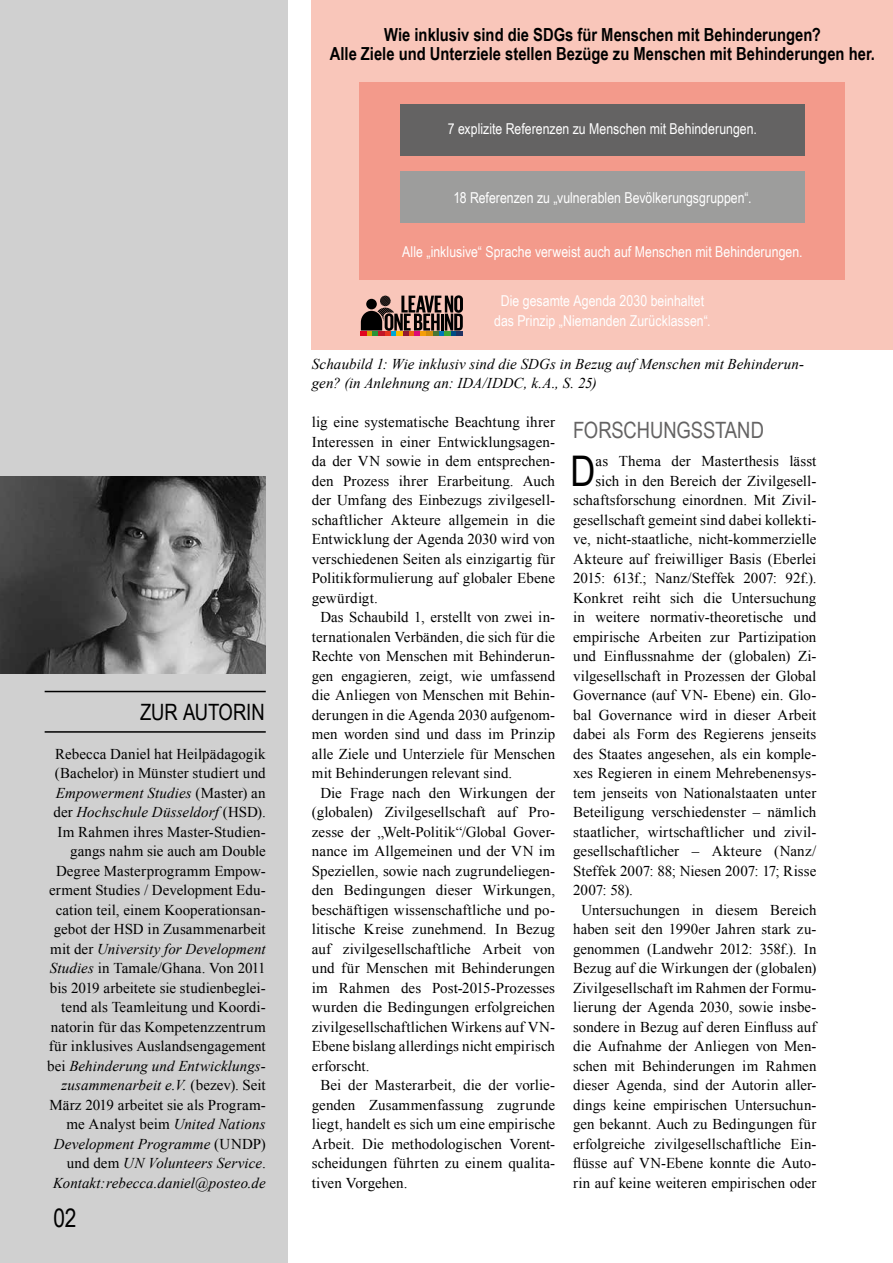
<style>
.page{position:relative;width:893px;height:1263px;background:#fff}
.page>*{position:absolute;margin:0;border:0;box-sizing:border-box;transform-origin:0 0}
.t1{font:42.3px "Arial Narrow";color:#000}
.t2{font:25.5px "Arial Narrow";color:#000}
.t3{font:22.5px "Arial Narrow";letter-spacing:-.005em;color:#646363}
.t4{font:22.5px "Arial Narrow";letter-spacing:-.01em;color:#000}
.t5{font:700 18px/19.5px "Arial Narrow";color:#000;text-align:center}
.t6{font:15px/19.5px "Times New Roman";letter-spacing:.005em;color:#000;text-align:right}
.t7{font:15px/19.5px "Arial Narrow";color:#fff;text-align:center}
.t8{font:italic 15px/19.5px "Times New Roman";letter-spacing:.005em;color:#000}
.s1{font-style:italic}
</style>
<div class="page">
<div style="left:0;top:0;width:287px;height:1263px;background:#d0d0d0"></div>
<hr style="left:45px;top:731px;width:221px;height:2px;background:#000">
<hr style="left:45px;top:691px;width:221px;height:1px;background:#000">
<div style="left:312px;top:0;width:581px;height:349px;background:#f9c6ba"></div>
<div style="left:360px;top:82px;width:485px;height:198px;background:#f39a8b"></div>
<div style="left:400px;top:172px;width:405px;height:51px;background:#9d9d9c"></div>
<div style="left:400px;top:104px;width:405px;height:51px;background:#646363"></div>
<img style="left:0;top:476px;width:266px;height:197px">
<svg style="left:361px;top:295px;width:102px;height:41px"></svg>
<h3 class="t4" style="left:140px;top:695px;width:126px">ZUR AUTORIN</h3>
<p class="t6" style="left:47px;top:744px;width:220px">Rebecca Daniel hat Heilpädagogik (Bachelor) in Münster studiert und <span class="s1">Empowerment Studies</span> (Master) an der <span class="s1">Hochschule Düsseldorf</span> (HSD).<br>Im Rahmen ihres Master-Studien&shy;gangs nahm sie auch am Double Degree Masterprogramm Empow&shy;erment Studies / Development Edu&shy;cation teil, einem Kooperationsan&shy;gebot der HSD in Zusammenarbeit mit der <span class="s1">University for Development Studies</span> in Tamale/Ghana. Von 2011 bis 2019 arbeitete sie studienbeglei&shy;tend als Teamleitung und Koordi&shy;natorin für das Kompetenzzentrum für inklusives Auslandsengagement bei <span class="s1">Behinderung und Entwicklungs&shy;zusammenarbeit e.V.</span> (bezev). Seit März 2019 arbeitet sie als Program&shy;me Analyst beim <span class="s1">United Nations Development Programme</span> (UNDP) und dem <span class="s1">UN Volunteers Service</span>.<br><span class="s1">Kontakt: rebecca.daniel@posteo.de</span></p>
<h2 class="t2" style="left:53px;top:1199px;width:25px">02</h2>
<p class="t5" style="left:330px;top:24px;width:547px">Wie inklusiv sind die SDGs für Menschen mit Behinderungen?<br>Alle Ziele und Unterziele stellen Bezüge zu Menschen mit Behinderungen her.</p>
<p class="t7" style="left:448px;top:118px;width:311px">7 explizite Referenzen zu Menschen mit Behinderungen.</p>
<p class="t7" style="left:453px;top:187px;width:300px">18 Referenzen zu „vulnerablen Bevölkerungsgruppen“.</p>
<p class="t7" style="left:402px;top:241px;width:402px">Alle „inklusive“ Sprache verweist auch auf Menschen mit Behinderungen.</p>
<p class="t7" style="left:494px;top:291px;width:218px">Die gesamte Agenda 2030 beinhaltet das Prinzip „Niemanden Zurücklassen“.</p>
<p class="t8" style="left:312px;top:354px;width:494px">Schaubild 1: Wie inklusiv sind die SDGs in Bezug auf Menschen mit Behinderun&shy;gen? (in Anlehnung an: IDA/IDDC, k.A., S. 25)</p>
<p class="t6" style="left:312px;top:412px;width:245px">lig eine systematische Beachtung ihrer</p>
<p class="t6" style="left:312px;top:432px;width:245px">Interessen in einer Entwicklungsagen-</p>
<p class="t6" style="left:312px;top:451px;width:245px">da der VN sowie in dem entsprechen-</p>
<p class="t6" style="left:312px;top:471px;width:245px">den Prozess ihrer Erarbeitung. Auch</p>
<p class="t6" style="left:312px;top:490px;width:245px">der Umfang des Einbezugs zivilgesell-</p>
<p class="t6" style="left:312px;top:510px;width:245px">schaftlicher Akteure allgemein in die</p>
<p class="t6" style="left:312px;top:529px;width:245px">Entwicklung der Agenda 2030 wird von</p>
<p class="t6" style="left:312px;top:549px;width:245px">verschiedenen Seiten als einzigartig für</p>
<p class="t6" style="left:312px;top:568px;width:245px">Politikformulierung auf globaler Ebene</p>
<p class="t6" style="left:312px;top:588px;width:68px">gewürdigt.</p>
<p class="t6" style="left:320px;top:607px;width:236px">Das Schaubild 1, erstellt von zwei in-</p>
<p class="t6" style="left:312px;top:627px;width:245px">ternationalen Verbänden, die sich für die</p>
<p class="t6" style="left:312px;top:646px;width:245px">Rechte von Menschen mit Behinderun-</p>
<p class="t6" style="left:312px;top:666px;width:245px">gen engagieren, zeigt, wie umfassend</p>
<p class="t6" style="left:312px;top:685px;width:245px">die Anliegen von Menschen mit Behin-</p>
<p class="t6" style="left:312px;top:705px;width:245px">derungen in die Agenda 2030 aufgenom-</p>
<p class="t6" style="left:312px;top:724px;width:245px">men worden sind und dass im Prinzip</p>
<p class="t6" style="left:312px;top:744px;width:245px">alle Ziele und Unterziele für Menschen</p>
<p class="t6" style="left:312px;top:763px;width:202px">mit Behinderungen relevant sind.</p>
<p class="t6" style="left:320px;top:783px;width:236px">Die Frage nach den Wirkungen der</p>
<p class="t6" style="left:312px;top:802px;width:245px">(globalen) Zivilgesellschaft auf Pro-</p>
<p class="t6" style="left:312px;top:822px;width:245px">zesse der „Welt-Politik“/Global Gover-</p>
<p class="t6" style="left:312px;top:841px;width:245px">nance im Allgemeinen und der VN im</p>
<p class="t6" style="left:312px;top:861px;width:245px">Speziellen, sowie nach zugrundeliegen-</p>
<p class="t6" style="left:312px;top:880px;width:245px">den Bedingungen dieser Wirkungen,</p>
<p class="t6" style="left:312px;top:900px;width:245px">beschäftigen wissenschaftliche und po-</p>
<p class="t6" style="left:312px;top:919px;width:245px">litische Kreise zunehmend. In Bezug</p>
<p class="t6" style="left:312px;top:939px;width:245px">auf zivilgesellschaftliche Arbeit von</p>
<p class="t6" style="left:312px;top:958px;width:245px">und für Menschen mit Behinderungen</p>
<p class="t6" style="left:312px;top:978px;width:245px">im Rahmen des Post-2015-Prozesses</p>
<p class="t6" style="left:312px;top:997px;width:245px">wurden die Bedingungen erfolgreichen</p>
<p class="t6" style="left:312px;top:1017px;width:245px">zivilgesellschaftlichen Wirkens auf VN-</p>
<p class="t6" style="left:312px;top:1036px;width:245px">Ebene bislang allerdings nicht empirisch</p>
<p class="t6" style="left:312px;top:1056px;width:59px">erforscht.</p>
<p class="t6" style="left:320px;top:1075px;width:236px">Bei der Masterarbeit, die der vorlie-</p>
<p class="t6" style="left:312px;top:1095px;width:245px">genden Zusammenfassung zugrunde</p>
<p class="t6" style="left:312px;top:1114px;width:245px">liegt, handelt es sich um eine empirische</p>
<p class="t6" style="left:312px;top:1134px;width:245px">Arbeit. Die methodologischen Vorent-</p>
<p class="t6" style="left:312px;top:1153px;width:245px">scheidungen führten zu einem qualita-</p>
<p class="t6" style="left:312px;top:1173px;width:97px">tiven Vorgehen.</p>
<h3 class="t3" style="left:573px;top:413px;width:192px">FORSCHUNGSSTAND</h3>
<h1 class="t1" style="left:570px;top:440px;width:27px">D</h1>
<p class="t6" style="left:595px;top:451px;width:222px">as Thema der Masterthesis lässt</p>
<p class="t6" style="left:595px;top:471px;width:222px">sich in den Bereich der Zivilgesell-</p>
<p class="t6" style="left:573px;top:490px;width:245px">schaftsforschung einordnen. Mit Zivil-</p>
<p class="t6" style="left:573px;top:510px;width:245px">gesellschaft gemeint sind dabei kollekti-</p>
<p class="t6" style="left:573px;top:529px;width:245px">ve, nicht-staatliche, nicht-kommerzielle</p>
<p class="t6" style="left:573px;top:549px;width:245px">Akteure auf freiwilliger Basis (Eberlei</p>
<p class="t6" style="left:573px;top:568px;width:245px">2015: 613f.; Nanz/Steffek 2007: 92f.).</p>
<p class="t6" style="left:573px;top:588px;width:245px">Konkret reiht sich die Untersuchung</p>
<p class="t6" style="left:573px;top:607px;width:245px">in weitere normativ-theoretische und</p>
<p class="t6" style="left:573px;top:627px;width:245px">empirische Arbeiten zur Partizipation</p>
<p class="t6" style="left:573px;top:646px;width:245px">und Einflussnahme der (globalen) Zi-</p>
<p class="t6" style="left:573px;top:666px;width:245px">vilgesellschaft in Prozessen der Global</p>
<p class="t6" style="left:573px;top:685px;width:245px">Governance (auf VN- Ebene) ein. Glo-</p>
<p class="t6" style="left:573px;top:705px;width:245px">bal Governance wird in dieser Arbeit</p>
<p class="t6" style="left:573px;top:724px;width:245px">dabei als Form des Regierens jenseits</p>
<p class="t6" style="left:573px;top:744px;width:245px">des Staates angesehen, als ein komple-</p>
<p class="t6" style="left:573px;top:763px;width:245px">xes Regieren in einem Mehrebenensys-</p>
<p class="t6" style="left:573px;top:783px;width:245px">tem jenseits von Nationalstaaten unter</p>
<p class="t6" style="left:573px;top:802px;width:245px">Beteiligung verschiedenster – nämlich</p>
<p class="t6" style="left:573px;top:822px;width:245px">staatlicher, wirtschaftlicher und zivil-</p>
<p class="t6" style="left:573px;top:841px;width:245px">gesellschaftlicher – Akteure (Nanz/</p>
<p class="t6" style="left:573px;top:861px;width:245px">Steffek 2007: 88; Niesen 2007: 17; Risse</p>
<p class="t6" style="left:573px;top:880px;width:61px">2007: 58).</p>
<p class="t6" style="left:582px;top:900px;width:236px">Untersuchungen in diesem Bereich</p>
<p class="t6" style="left:573px;top:919px;width:245px">haben seit den 1990er Jahren stark zu-</p>
<p class="t6" style="left:573px;top:939px;width:245px">genommen (Landwehr 2012: 358f.). In</p>
<p class="t6" style="left:573px;top:958px;width:245px">Bezug auf die Wirkungen der (globalen)</p>
<p class="t6" style="left:573px;top:978px;width:245px">Zivilgesellschaft im Rahmen der Formu-</p>
<p class="t6" style="left:573px;top:997px;width:245px">lierung der Agenda 2030, sowie insbe-</p>
<p class="t6" style="left:573px;top:1017px;width:245px">sondere in Bezug auf deren Einfluss auf</p>
<p class="t6" style="left:573px;top:1036px;width:245px">die Aufnahme der Anliegen von Men-</p>
<p class="t6" style="left:573px;top:1056px;width:245px">schen mit Behinderungen im Rahmen</p>
<p class="t6" style="left:573px;top:1075px;width:245px">dieser Agenda, sind der Autorin aller-</p>
<p class="t6" style="left:573px;top:1095px;width:245px">dings keine empirischen Untersuchun-</p>
<p class="t6" style="left:573px;top:1114px;width:245px">gen bekannt. Auch zu Bedingungen für</p>
<p class="t6" style="left:573px;top:1134px;width:245px">erfolgreiche zivilgesellschaftliche Ein-</p>
<p class="t6" style="left:573px;top:1153px;width:245px">flüsse auf VN-Ebene konnte die Auto-</p>
<p class="t6" style="left:573px;top:1173px;width:245px">rin auf keine weiteren empirischen oder</p>
</div>
